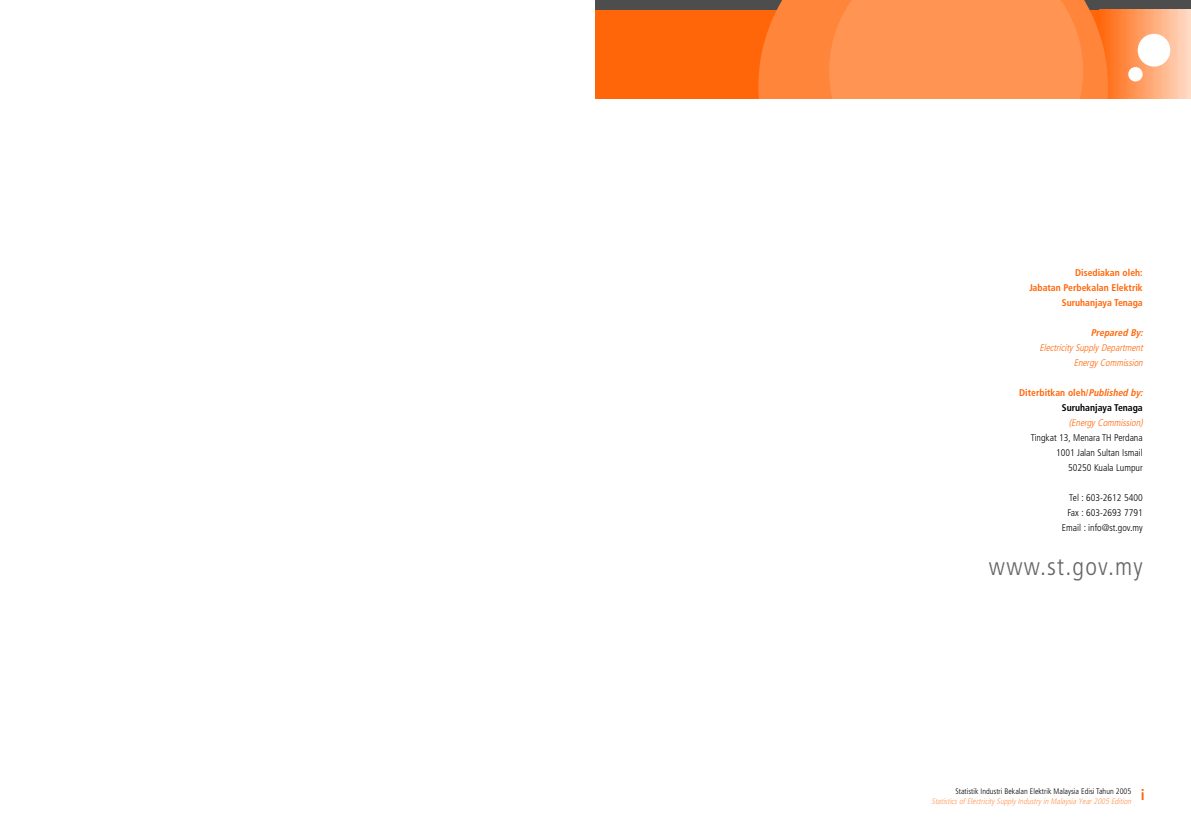
<style>
.page{position:relative;width:1191px;height:837px;background:#fff}
.page>*{position:absolute;margin:0;border:0;box-sizing:border-box;transform-origin:0 0}
.t1{font:300 condensed 25px "Frutiger";letter-spacing:.05em;color:#666}
.t2{font:700 condensed 15px "Frutiger";color:#ff6609}
.t3{font:300 condensed 9.7px/15px "Frutiger";color:#000;text-align:right}
.t4{font:italic 300 condensed 9.7px/15px "Frutiger";color:#ff6609;text-align:right}
.t5{font:700 condensed 9.7px/15px "Frutiger";color:#ff6609;text-align:right}
.t6{font:700 condensed 9.7px/15px "Frutiger";color:#000;text-align:right}
.t7{font:italic 700 condensed 9.7px "Frutiger";color:#ff6609}
.t8{font:italic 300 condensed 8px "Frutiger";color:#ff9453}
.t9{font:300 condensed 8px "Frutiger";color:#000}
.s1{color:#ff6609}
.s2{font-style:italic;color:#ff6609}
</style>
<div class="page">
<div style="left:595px;top:0;width:596px;height:23px;background:#4d4d4d"></div>
<div style="left:595px;top:10px;width:596px;height:91px;background:#ff6609"></div>
<hr style="left:1108px;top:9px;width:1px;height:92px;background:#ff731e">
<hr style="left:1109px;top:9px;width:1px;height:92px;background:#ff7420">
<hr style="left:1110px;top:9px;width:1px;height:92px;background:#ff7623">
<hr style="left:1111px;top:9px;width:1px;height:92px;background:#ff7725">
<hr style="left:1112px;top:9px;width:1px;height:92px;background:#ff7927">
<hr style="left:1113px;top:9px;width:1px;height:92px;background:#ff7a29">
<hr style="left:1114px;top:9px;width:1px;height:92px;background:#ff7b2b">
<hr style="left:1115px;top:9px;width:1px;height:92px;background:#ff7c2d">
<hr style="left:1116px;top:9px;width:1px;height:92px;background:#ff7e2f">
<hr style="left:1117px;top:9px;width:1px;height:92px;background:#ff7f31">
<hr style="left:1118px;top:9px;width:1px;height:92px;background:#ff8134">
<hr style="left:1119px;top:9px;width:1px;height:92px;background:#ff8236">
<hr style="left:1120px;top:9px;width:1px;height:92px;background:#ff8338">
<hr style="left:1121px;top:9px;width:1px;height:92px;background:#ff843a">
<hr style="left:1122px;top:9px;width:1px;height:92px;background:#ff863c">
<hr style="left:1123px;top:9px;width:1px;height:92px;background:#ff873e">
<hr style="left:1124px;top:9px;width:1px;height:92px;background:#ff8840">
<hr style="left:1125px;top:9px;width:1px;height:92px;background:#ff8942">
<hr style="left:1126px;top:9px;width:1px;height:92px;background:#ff8b44">
<hr style="left:1127px;top:9px;width:1px;height:92px;background:#ff8d47">
<hr style="left:1128px;top:9px;width:1px;height:92px;background:#ff8e49">
<hr style="left:1129px;top:9px;width:1px;height:92px;background:#ff8f4b">
<hr style="left:1130px;top:9px;width:1px;height:92px;background:#ff904d">
<hr style="left:1131px;top:9px;width:1px;height:92px;background:#ff924f">
<hr style="left:1132px;top:9px;width:1px;height:92px;background:#ff9351">
<hr style="left:1133px;top:9px;width:1px;height:92px;background:#ff9453">
<hr style="left:1134px;top:9px;width:1px;height:92px;background:#ff9555">
<hr style="left:1135px;top:9px;width:1px;height:92px;background:#ff9758">
<hr style="left:1136px;top:9px;width:1px;height:92px;background:#ff985a">
<hr style="left:1137px;top:9px;width:1px;height:92px;background:#ff9a5c">
<hr style="left:1138px;top:9px;width:1px;height:92px;background:#ff9b5e">
<hr style="left:1139px;top:9px;width:1px;height:92px;background:#ff9c60">
<hr style="left:1140px;top:9px;width:1px;height:92px;background:#ff9d62">
<hr style="left:1141px;top:9px;width:1px;height:92px;background:#ff9f64">
<hr style="left:1142px;top:9px;width:1px;height:92px;background:#ffa066">
<hr style="left:1143px;top:9px;width:1px;height:92px;background:#ffa269">
<hr style="left:1144px;top:9px;width:1px;height:92px;background:#ffa36b">
<hr style="left:1145px;top:9px;width:1px;height:92px;background:#ffa46d">
<hr style="left:1146px;top:9px;width:1px;height:92px;background:#ffa56f">
<hr style="left:1147px;top:9px;width:1px;height:92px;background:#ffa771">
<hr style="left:1148px;top:9px;width:1px;height:92px;background:#ffa873">
<hr style="left:1149px;top:9px;width:1px;height:92px;background:#ffa975">
<hr style="left:1150px;top:9px;width:1px;height:92px;background:#fa7">
<hr style="left:1151px;top:9px;width:1px;height:92px;background:#ffac7a">
<hr style="left:1152px;top:9px;width:1px;height:92px;background:#ffad7c">
<hr style="left:1153px;top:9px;width:1px;height:92px;background:#ffaf7e">
<hr style="left:1154px;top:9px;width:1px;height:92px;background:#ffb080">
<hr style="left:1155px;top:9px;width:1px;height:92px;background:#ffb182">
<hr style="left:1156px;top:9px;width:1px;height:92px;background:#ffb384">
<hr style="left:1157px;top:9px;width:1px;height:92px;background:#ffb486">
<hr style="left:1158px;top:9px;width:1px;height:92px;background:#ffb588">
<hr style="left:1159px;top:9px;width:1px;height:92px;background:#ffb78b">
<hr style="left:1160px;top:9px;width:1px;height:92px;background:#ffb88d">
<hr style="left:1161px;top:9px;width:1px;height:92px;background:#ffb98f">
<hr style="left:1162px;top:9px;width:1px;height:92px;background:#ffba91">
<hr style="left:1163px;top:9px;width:1px;height:92px;background:#ffbc93">
<hr style="left:1164px;top:9px;width:1px;height:92px;background:#ffbd95">
<hr style="left:1165px;top:9px;width:1px;height:92px;background:#ffbe97">
<hr style="left:1166px;top:9px;width:1px;height:92px;background:#ffc099">
<hr style="left:1167px;top:9px;width:1px;height:92px;background:#ffc19b">
<hr style="left:1168px;top:9px;width:1px;height:92px;background:#ffc39e">
<hr style="left:1169px;top:9px;width:1px;height:92px;background:#ffc4a0">
<hr style="left:1170px;top:9px;width:1px;height:92px;background:#ffc5a2">
<hr style="left:1171px;top:9px;width:1px;height:92px;background:#ffc6a4">
<hr style="left:1172px;top:9px;width:1px;height:92px;background:#ffc8a6">
<hr style="left:1173px;top:9px;width:1px;height:92px;background:#ffc9a8">
<hr style="left:1174px;top:9px;width:1px;height:92px;background:#ffcaaa">
<hr style="left:1175px;top:9px;width:1px;height:92px;background:#ffcbac">
<hr style="left:1176px;top:9px;width:1px;height:92px;background:#ffcdaf">
<hr style="left:1177px;top:9px;width:1px;height:92px;background:#ffceb1">
<hr style="left:1178px;top:9px;width:1px;height:92px;background:#ffd0b3">
<hr style="left:1179px;top:9px;width:1px;height:92px;background:#ffd1b5">
<hr style="left:1180px;top:9px;width:1px;height:92px;background:#ffd2b7">
<hr style="left:1181px;top:9px;width:1px;height:92px;background:#ffd3b9">
<hr style="left:1182px;top:9px;width:1px;height:92px;background:#ffd5bb">
<hr style="left:1183px;top:9px;width:1px;height:92px;background:#ffd6bd">
<hr style="left:1184px;top:9px;width:1px;height:92px;background:#ffd8c0">
<hr style="left:1185px;top:9px;width:1px;height:92px;background:#ffd9c2">
<hr style="left:1186px;top:9px;width:1px;height:92px;background:#ffdac4">
<hr style="left:1187px;top:9px;width:1px;height:92px;background:#ffdbc6">
<hr style="left:1188px;top:9px;width:1px;height:92px;background:#ffddc8">
<hr style="left:1189px;top:9px;width:1px;height:92px;background:#ffdeca">
<hr style="left:1190px;top:9px;width:1px;height:92px;background:#ffe0cd">
<div style="left:1137px;top:34px;width:33px;height:33px;background:#fff;border-radius:50%"></div>
<div style="left:1128px;top:67px;width:14px;height:14px;background:#fff;border-radius:50%"></div>
<svg style="left:758px;top:0;width:350px;height:100px;background:#f78038"></svg>
<div style="left:829px;top:0;width:254px;height:100px;background:#ff9453"></div>
<div style="left:595px;top:100px;width:595px;height:183px;background:#fff"></div>
<p class="t5" style="left:1029px;top:265px;width:115px">Disediakan oleh:<br>Jabatan Perbekalan Elektrik<br>Suruhanjaya Tenaga</p>
<p class="t7" style="left:1090px;top:328px;width:55px">Prepared By:</p>
<p class="t4" style="left:1039px;top:340px;width:107px">Electricity Supply Department<br>Energy Commission</p>
<p class="t6" style="left:1019px;top:385px;width:127px"><span class="s1">Diterbitkan oleh/</span><span class="s2">Published by:<br></span>Suruhanjaya Tenaga</p>
<p class="t4" style="left:1068px;top:415px;width:78px">(Energy Commission)</p>
<p class="t3" style="left:1031px;top:430px;width:113px">Tingkat 13, Menara TH Perdana<br>1001 Jalan Sultan Ismail<br>50250 Kuala Lumpur</p>
<p class="t3" style="left:1061px;top:490px;width:82px">Tel : 603-2612 5400<br>Fax : 603-2693 7791<br>Email : info@st.gov.my</p>
<h1 class="t1" style="left:989px;top:556px;width:155px">www.st.gov.my</h1>
<p class="t9" style="left:955px;top:787px;width:177px">Statistik Industri Bekalan Elektrik Malaysia Edisi Tahun 2005</p>
<p class="t8" style="left:931px;top:797px;width:203px">Statisticsof Electricity Supply Industry in Malaysia Year2005 Edition</p>
<h2 class="t2" style="left:1140px;top:788px;width:5px">i</h2>
</div>
